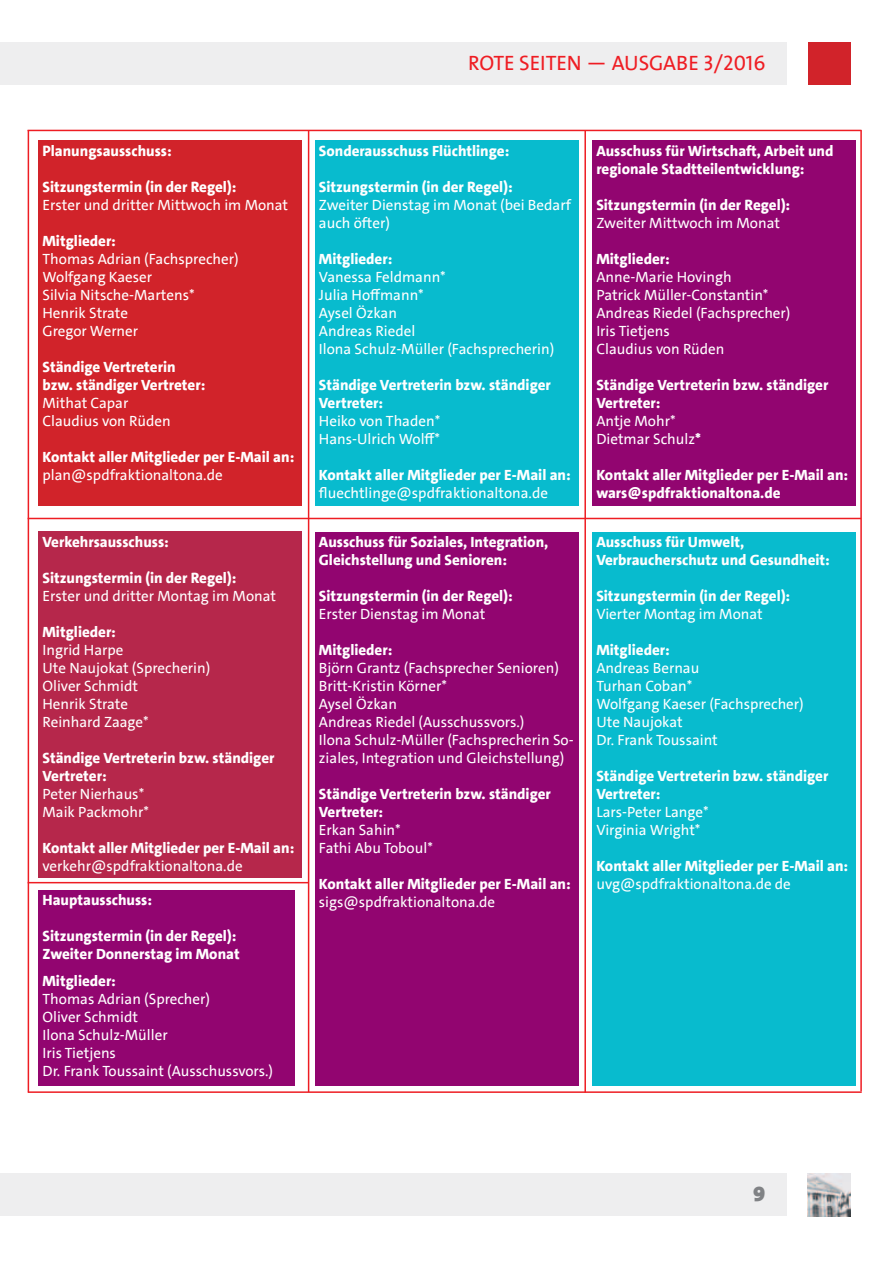
<style>
.page{position:relative;width:893px;height:1263px;background:#fff}
.page>*{position:absolute;margin:0;border:0;box-sizing:border-box;transform-origin:0 0}
.t1{font:21px "SPD2002 The Sans";color:#ee1d23}
.t2{font:900 21px "SPD The Sans";color:#808285}
.t3{font:15px/18px "SPD The Sans";color:#fff}
.t4{font:800 15px/18px "SPD The Sans";color:#fff}
.s1{font-weight:800}
</style>
<div class="page">
<div style="left:0;top:43px;width:787px;height:42px;background:#eeeeef"></div>
<div style="left:0;top:1174px;width:787px;height:42px;background:#eeeeef"></div>
<div style="left:808px;top:43px;width:42px;height:42px;background:#d1232a"></div>
<img style="left:808px;top:1174px;width:42px;height:42px">
<div style="left:38px;top:140px;width:264px;height:366px;background:#d1232a"></div>
<div style="left:315px;top:531px;width:263px;height:554px;background:#920570"></div>
<div style="left:315px;top:140px;width:263px;height:366px;background:#08bbce"></div>
<div style="left:592px;top:531px;width:264px;height:554px;background:#08bbce"></div>
<div style="left:38px;top:531px;width:264px;height:347px;background:#b6274b"></div>
<div style="left:592px;top:140px;width:264px;height:366px;background:#920570"></div>
<div style="left:38px;top:890px;width:257px;height:195px;background:#920570"></div>
<hr style="left:28px;top:518px;width:833px;height:1px;background:#ee1d23">
<hr style="left:28px;top:1091px;width:834px;height:2px;background:#ee1d23">
<hr style="left:28px;top:130px;width:833px;height:1px;background:#ee1d23">
<hr style="left:28px;top:882px;width:280px;height:1px;background:#ee1d23">
<hr style="left:308px;top:131px;width:1px;height:961px;background:#ee1d23">
<hr style="left:584px;top:130px;width:2px;height:962px;background:#ee1d23">
<hr style="left:28px;top:130px;width:1px;height:962px;background:#ee1d23">
<hr style="left:860px;top:130px;width:2px;height:961px;background:#ee1d23">
<h1 class="t1" style="left:468px;top:52px;width:12px">ROTE</h1>
<h1 class="t1" style="left:519px;top:52px;width:11px">SEITE</h1>
<h1 class="t1" style="left:567px;top:52px;width:200px">N — AUSGABE 3/2016</h1>
<p class="t4" style="left:43px;top:142px;width:131px">Planungsausschuss:</p>
<p class="t4" style="left:43px;top:178px;width:195px">Sitzungstermin (in der Regel):</p>
<p class="t3" style="left:43px;top:196px;width:247px">Erster und dritter Mittwoch im Monat</p>
<p class="t4" style="left:43px;top:232px;width:75px">Mitglieder:</p>
<p class="t3" style="left:43px;top:250px;width:198px">Thomas Adrian (Fachsprecher)<br>Wolfgang Kaeser<br>Silvia Nitsche-Martens*<br>Henrik Strate<br>Gregor Werner</p>
<p class="t4" style="left:43px;top:358px;width:164px">Ständige Vertreterin bzw. ständiger Vertreter:</p>
<p class="t3" style="left:43px;top:394px;width:130px">Mithat Capar<br>Claudius von Rüden</p>
<p class="t4" style="left:43px;top:448px;width:253px">Kontakt aller Mitglieder per E-Mail an:</p>
<p class="t3" style="left:43px;top:466px;width:182px">plan@spdfraktionaltona.de</p>
<p class="t4" style="left:43px;top:533px;width:128px">Verkehrsausschuss:</p>
<p class="t4" style="left:43px;top:569px;width:195px">Sitzungstermin (in der Regel):</p>
<p class="t3" style="left:43px;top:587px;width:235px">Erster und dritter Montag im Monat</p>
<p class="t4" style="left:43px;top:623px;width:75px">Mitglieder:</p>
<p class="t3" style="left:43px;top:641px;width:169px">Ingrid Harpe<br>Ute Naujokat (Sprecherin)<br>Oliver Schmidt<br>Henrik Strate<br>Reinhard Zaage*</p>
<p class="t4" style="left:43px;top:749px;width:233px">Ständige Vertreterin bzw. ständiger<br>Vertreter:</p>
<p class="t3" style="left:43px;top:785px;width:108px">Peter Nierhaus*<br>Maik Packmohr*</p>
<p class="t4" style="left:43px;top:839px;width:253px">Kontakt aller Mitglieder per E-Mail an:</p>
<p class="t3" style="left:43px;top:857px;width:202px">verkehr@spdfraktionaltona.de</p>
<p class="t4" style="left:43px;top:891px;width:111px">Hauptausschuss:</p>
<p class="t4" style="left:43px;top:927px;width:199px">Sitzungstermin (in der Regel):<br>Zweiter Donnerstag im Monat</p>
<p class="t4" style="left:43px;top:972px;width:75px">Mitglieder:</p>
<p class="t3" style="left:43px;top:990px;width:232px">Thomas Adrian (Sprecher)<br>Oliver Schmidt<br>Ilona Schulz-Müller<br>Iris Tietjens<br>Dr. Frank Toussaint (Ausschussvors.)</p>
<p class="t4" style="left:319px;top:142px;width:192px">Sonderausschuss Flüchtlinge:</p>
<p class="t4" style="left:319px;top:178px;width:195px">Sitzungstermin (in der Regel):</p>
<p class="t3" style="left:319px;top:196px;width:254px">Zweiter Dienstag im Monat (bei Bedarf auch öfter)</p>
<p class="t4" style="left:319px;top:250px;width:75px">Mitglieder:</p>
<p class="t3" style="left:319px;top:268px;width:237px">Vanessa Feldmann*<br>Julia Hoffmann*<br>Aysel Özkan<br>Andreas Riedel<br>Ilona Schulz-Müller (Fachsprecherin)</p>
<p class="t4" style="left:319px;top:376px;width:233px">Ständige Vertreterin bzw. ständiger<br>Vertreter:</p>
<p class="t3" style="left:319px;top:412px;width:123px">Heiko von Thaden*<br>Hans-Ulrich Wolff*</p>
<p class="t4" style="left:319px;top:466px;width:253px">Kontakt aller Mitglieder per E-Mail an:</p>
<p class="t3" style="left:319px;top:484px;width:231px">fluechtlinge@spdfraktionaltona.de</p>
<p class="t4" style="left:319px;top:533px;width:231px">Ausschuss für Soziales, Integration,<br>Gleichstellung und Senioren:</p>
<p class="t4" style="left:319px;top:587px;width:195px">Sitzungstermin (in der Regel):</p>
<p class="t3" style="left:319px;top:605px;width:168px">Erster Dienstag im Monat</p>
<p class="t4" style="left:319px;top:641px;width:75px">Mitglieder:</p>
<p class="t3" style="left:319px;top:659px;width:256px">Björn Grantz (Fachsprecher Senioren)<br>Britt-Kristin Körner*<br>Aysel Özkan<br>Andreas Riedel (Ausschussvors.)<br>Ilona Schulz-Müller (Fachsprecherin So&shy;ziales, Integration und Gleichstellung)</p>
<p class="t4" style="left:319px;top:785px;width:233px">Ständige Vertreterin bzw. ständiger<br>Vertreter:</p>
<p class="t3" style="left:319px;top:821px;width:116px">Erkan Sahin*<br>Fathi Abu Toboul*</p>
<p class="t4" style="left:319px;top:875px;width:253px">Kontakt aller Mitglieder per E-Mail an:</p>
<p class="t3" style="left:319px;top:893px;width:178px">sigs@spdfraktionaltona.de</p>
<p class="t4" style="left:596px;top:142px;width:239px">Ausschuss für Wirtschaft, Arbeit und regionale Stadtteilentwicklung:</p>
<p class="t4" style="left:596px;top:196px;width:195px">Sitzungstermin (in der Regel):</p>
<p class="t3" style="left:596px;top:214px;width:185px">Zweiter Mittwoch im Monat</p>
<p class="t4" style="left:596px;top:250px;width:75px">Mitglieder:</p>
<p class="t3" style="left:596px;top:268px;width:196px">Anne-Marie Hovingh<br>Patrick Müller-Constantin*<br>Andreas Riedel (Fachsprecher)<br>Iris Tietjens<br>Claudius von Rüden</p>
<p class="t4" style="left:596px;top:376px;width:233px">Ständige Vertreterin bzw. ständiger<br>Vertreter:</p>
<p class="t3" style="left:596px;top:412px;width:106px">Antje Mohr*<br>Dietmar Schulz<span class="s1">*</span></p>
<p class="t4" style="left:596px;top:466px;width:253px">Kontakt aller Mitglieder per E-Mail an: wars@spdfraktionaltona.de</p>
<p class="t4" style="left:596px;top:533px;width:235px">Ausschuss für Umwelt,<br>Verbraucherschutz und Gesundheit:</p>
<p class="t4" style="left:596px;top:587px;width:195px">Sitzungstermin (in der Regel):</p>
<p class="t3" style="left:596px;top:605px;width:168px">Vierter Montag im Monat</p>
<p class="t4" style="left:596px;top:641px;width:75px">Mitglieder:</p>
<p class="t3" style="left:596px;top:659px;width:209px">Andreas Bernau<br>Turhan Coban*<br>Wolfgang Kaeser (Fachsprecher)<br>Ute Naujokat<br>Dr. Frank Toussaint</p>
<p class="t4" style="left:596px;top:767px;width:233px">Ständige Vertreterin bzw. ständiger<br>Vertreter:</p>
<p class="t3" style="left:596px;top:803px;width:114px">Lars-Peter Lange*<br>Virginia Wright*</p>
<p class="t4" style="left:596px;top:857px;width:253px">Kontakt aller Mitglieder per E-Mail an:</p>
<p class="t3" style="left:596px;top:875px;width:196px">uvg@spdfraktionaltona.de de</p>
<h1 class="t2" style="left:753px;top:1180px;width:14px">9</h1>
</div>
